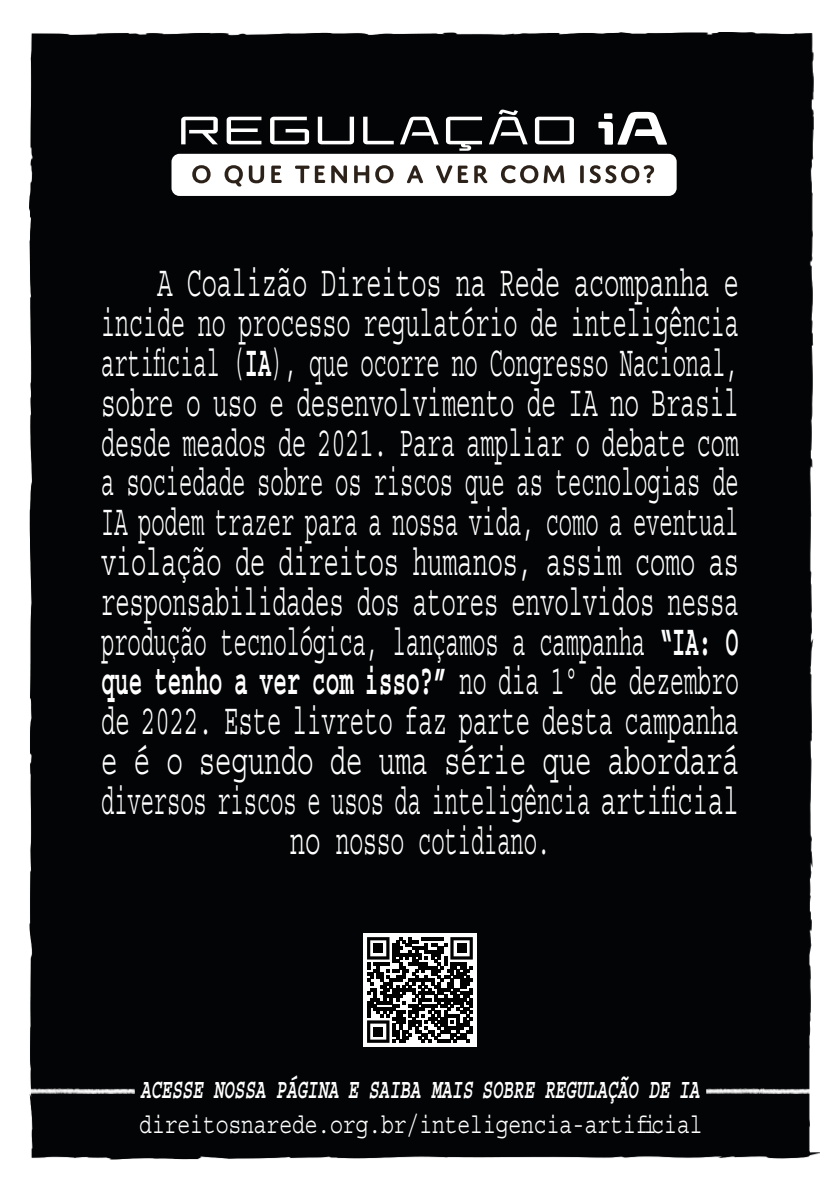
<style>
.page{position:relative;width:840px;height:1191px;background:#fff}
.page>*{position:absolute;margin:0;border:0;box-sizing:border-box;transform-origin:0 0}
.t1{font:44px "Courier";color:#fff;scale:.5 1}
.t2{font:44px "Courier";color:#fff;scale:.53 1}
.t3{font:44px "Courier";color:#fff;scale:.54 1}
.t4{font:44px "Courier";color:#fff;scale:.57 1}
.t5{font:700 44px "Courier";color:#fff;scale:.52 1}
.t6{font:44px "Courier";color:#fff;scale:.55 1}
.t7{font:44px "Courier";color:#fff;scale:.62 1}
.t8{font:44px "Courier";color:#fff;scale:.58 1}
.t9{font:28px "Courier";color:#fff;scale:.76 1}
.t10{font:italic 700 28px "Courier";color:#fff;scale:.62 1}
.s1{font-weight:700}
.s2{font-weight:400}
</style>
<div class="page">
<div style="left:30px;top:33px;width:788px;height:1126px;background:#030405"></div>
<div style="left:171px;top:154px;width:505px;height:42px;background:#fff;border-radius:8px"></div>
<svg style="left:192px;top:165px;width:18px;height:18px"></svg>
<svg style="left:224px;top:165px;width:19px;height:21px"></svg>
<svg style="left:249px;top:165px;width:15px;height:18px"></svg>
<svg style="left:271px;top:166px;width:10px;height:17px"></svg>
<svg style="left:295px;top:166px;width:30px;height:17px"></svg>
<svg style="left:331px;top:165px;width:16px;height:18px"></svg>
<svg style="left:354px;top:165px;width:15px;height:18px"></svg>
<svg style="left:375px;top:165px;width:18px;height:18px"></svg>
<svg style="left:407px;top:165px;width:16px;height:18px"></svg>
<svg style="left:436px;top:165px;width:32px;height:18px"></svg>
<svg style="left:474px;top:165px;width:13px;height:18px"></svg>
<svg style="left:501px;top:165px;width:63px;height:18px"></svg>
<svg style="left:580px;top:165px;width:3px;height:18px"></svg>
<svg style="left:589px;top:165px;width:64px;height:18px"></svg>
<svg style="left:181px;top:117px;width:37px;height:27px"></svg>
<svg style="left:226px;top:117px;width:35px;height:27px"></svg>
<svg style="left:270px;top:117px;width:39px;height:27px"></svg>
<svg style="left:317px;top:117px;width:37px;height:27px"></svg>
<svg style="left:363px;top:117px;width:30px;height:27px"></svg>
<svg style="left:399px;top:117px;width:39px;height:27px"></svg>
<svg style="left:445px;top:117px;width:36px;height:34px"></svg>
<svg style="left:488px;top:110px;width:39px;height:34px"></svg>
<svg style="left:534px;top:117px;width:39px;height:27px"></svg>
<svg style="left:598px;top:112px;width:68px;height:33px"></svg>
<div style="left:363px;top:933px;width:113px;height:113px;background:#fff"></div>
<svg style="left:367px;top:937px;width:105px;height:106px"></svg>
<div style="left:373px;top:943px;width:10px;height:10px;background:#020202"></div>
<div style="left:456px;top:943px;width:10px;height:10px;background:#020202"></div>
<div style="left:373px;top:1026px;width:10px;height:10px;background:#020202"></div>
<img style="left:30px;top:1088px;width:104px;height:5px">
<img style="left:705px;top:1088px;width:113px;height:5px">
<p class="t4" style="left:157px;top:268px;width:1020px">A Coalizão Direitos na Rede acompanha e</p>
<p class="t2" style="left:101px;top:308px;width:1204px">incide no processo regulatório de inteligência</p>
<p class="t1" style="left:101px;top:348px;width:1275px">artificial (<span class="s1">IA</span>), que ocorre no Congresso Nacional,</p>
<p class="t6" style="left:101px;top:388px;width:1160px">sobre o uso e desenvolvimento de IA no Brasil</p>
<p class="t2" style="left:101px;top:428px;width:1204px">desde meados de 2021. Para ampliar o debate com</p>
<p class="t1" style="left:101px;top:468px;width:1275px">a sociedade sobre os riscos que as tecnologias de</p>
<p class="t1" style="left:101px;top:507px;width:1275px">IA podem trazer para a nossa vida, como a eventual</p>
<p class="t4" style="left:101px;top:547px;width:1119px">violação de direitos humanos, assim como as</p>
<p class="t3" style="left:101px;top:587px;width:1181px">responsabilidades dos atores envolvidos nessa</p>
<p class="t1" style="left:101px;top:627px;width:1276px">produção tecnológica, lançamos a campanha <span class="s1">“IA: O</span></p>
<p class="t5" style="left:101px;top:667px;width:1227px">que tenho a ver com isso?” <span class="s2">no dia 1º de dezembro</span></p>
<p class="t3" style="left:101px;top:706px;width:1181px">de 2022. Este livreto faz parte desta campanha</p>
<p class="t7" style="left:101px;top:746px;width:1029px">e é o segundo de uma série que abordará</p>
<p class="t1" style="left:101px;top:786px;width:1276px">diversos riscos e usos da inteligência artificial</p>
<p class="t8" style="left:289px;top:826px;width:450px">no nosso cotidiano.</p>
<p class="t10" style="left:140px;top:1080px;width:903px">ACESSE NOSSA PÁGINA E SAIBA MAIS SOBRE REGULAÇÃO DE IA</p>
<p class="t9" style="left:139px;top:1115px;width:742px">direitosnarede.org.br/inteligencia-artificial</p>
</div>
